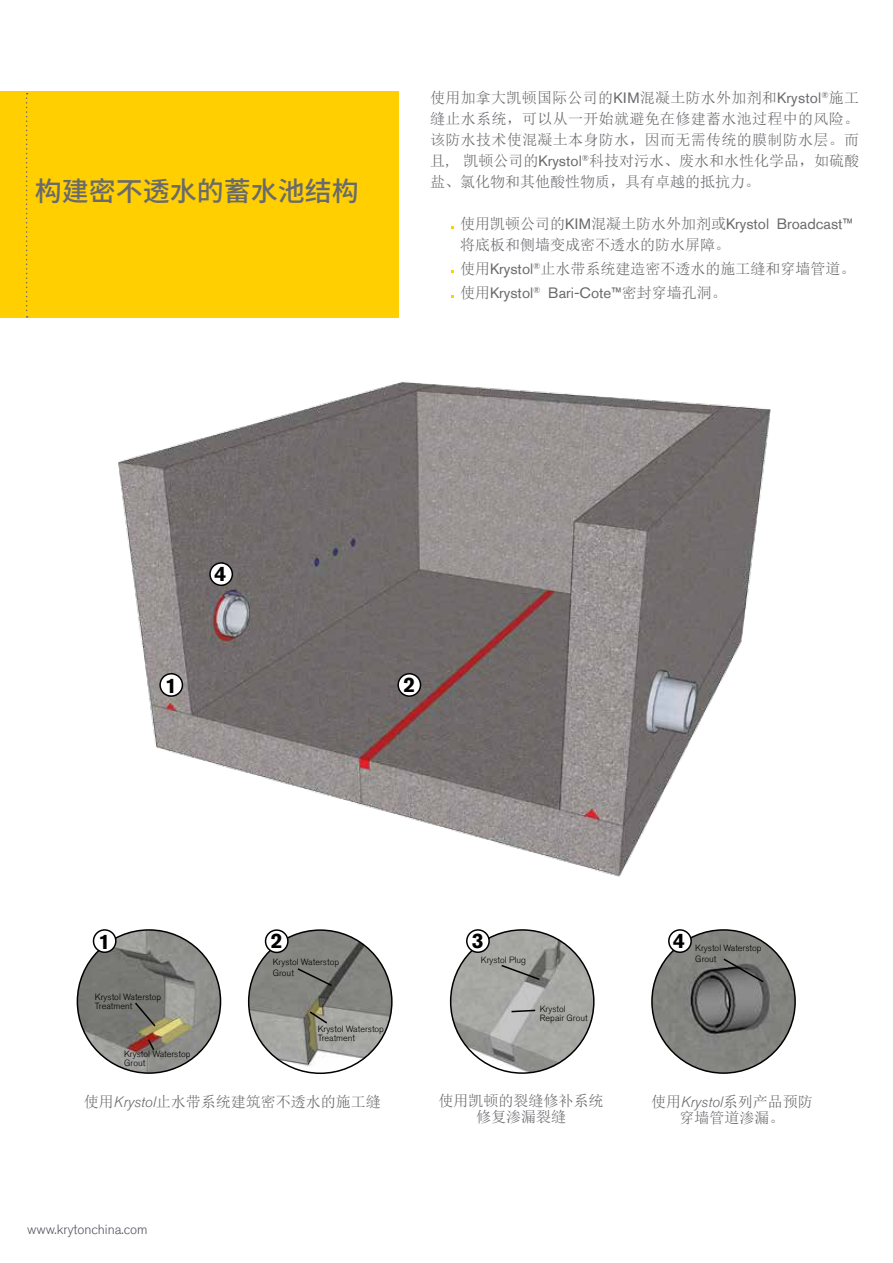
<style>
.page{position:relative;width:893px;height:1263px;background:#fff}
.page>*{position:absolute;margin:0;border:0;box-sizing:border-box;transform-origin:0 0}
.t1{font:500 27px "Source Han Sans CN";color:#696a6d}
.t2{font:700 21px "Akzidenz Grotesk Std";color:#000}
.t3{font:15px/21px "Sim Sun";color:#696a6d;text-align:center}
.t4{font:15px "Akzidenz Grotesk Std";color:#696a6d}
.t5{font:300 13.5px "Akzidenz Grotesk Std";color:#4f545c}
.t6{font:300 9px/9px "Akzidenz Grotesk Std";color:#000}
.s1{font-family:"Akzidenz Grotesk Std"}
.s2{font-family:"Sim Sun"}
.s3{font-family:"Akzidenz Grotesk Std";font-weight:300;font-style:italic}
</style>
<div class="page">
<div style="left:0;top:91px;width:399px;height:227px;background:#ffcf01"></div>
<svg style="left:26px;top:93px;width:2px;height:225px"></svg>
<img style="left:77px;top:930px;width:144px;height:143px;border-radius:72px">
<img style="left:652px;top:930px;width:143px;height:143px;border-radius:72px">
<img style="left:451px;top:930px;width:143px;height:143px;border-radius:72px">
<img style="left:249px;top:930px;width:143px;height:143px;border-radius:72px">
<div style="left:94px;top:930px;width:22px;height:22px;background:#fff;border-radius:50%"></div>
<div style="left:93px;top:929px;width:24px;height:24px;border:2px solid #000;border-radius:50%"></div>
<img style="left:118px;top:382px;width:653px;height:495px">
<svg style="left:133px;top:1001px;width:24px;height:27px"></svg>
<svg style="left:146px;top:1038px;width:10px;height:14px"></svg>
<svg style="left:510px;top:1009px;width:27px;height:4px"></svg>
<svg style="left:500px;top:963px;width:41px;height:18px"></svg>
<svg style="left:296px;top:967px;width:37px;height:20px"></svg>
<svg style="left:308px;top:1010px;width:21px;height:15px"></svg>
<svg style="left:722px;top:957px;width:43px;height:27px"></svg>
<div style="left:266px;top:930px;width:22px;height:22px;background:#fff;border-radius:50%"></div>
<div style="left:265px;top:929px;width:24px;height:24px;border:2px solid #000;border-radius:50%"></div>
<div style="left:398px;top:674px;width:22px;height:22px;background:#fff;border-radius:50%"></div>
<div style="left:397px;top:673px;width:24px;height:24px;border:2px solid #000;border-radius:50%"></div>
<div style="left:467px;top:930px;width:22px;height:22px;background:#fff;border-radius:50%"></div>
<div style="left:466px;top:929px;width:24px;height:24px;border:2px solid #000;border-radius:50%"></div>
<div style="left:669px;top:930px;width:22px;height:22px;background:#fff;border-radius:50%"></div>
<div style="left:668px;top:929px;width:24px;height:24px;border:2px solid #000;border-radius:50%"></div>
<div style="left:210px;top:563px;width:22px;height:22px;background:#fff;border-radius:50%"></div>
<div style="left:209px;top:562px;width:24px;height:24px;border:2px solid #000;border-radius:50%"></div>
<div style="left:160px;top:674px;width:22px;height:22px;background:#fff;border-radius:50%"></div>
<div style="left:159px;top:673px;width:24px;height:24px;border:2px solid #000;border-radius:50%"></div>
<h1 class="t1" style="left:35px;top:176px;width:326px">构建密不透水的蓄水池结构</h1>
<p class="t3" style="left:430px;top:87px;width:431px;text-align:justify">使用加拿大凯顿国际公司的<span class="s1">KIM</span>混凝土防水外加剂和<span class="s1">Krystol</span><sup>®</sup>施工缝止水系统，可以从一开始就避免在修建蓄水池过程中的风险。该防水技术使混凝土本身防水，因而无需传统的膜制防水层。而且, 凯顿公司的<span class="s1">Krystol</span><sup>®</sup>科技对污水、废水和水性化学品，如硫酸盐、氯化物和其他酸性物质，具有卓越的抵抗力。</p>
<p class="t4" style="left:460px;top:215px;width:394px"><span class="s2">使用凯顿公司的</span>KIM<span class="s2">混凝土防水外加剂或</span>Krystol Broadcast™</p>
<p class="t3" style="left:460px;top:232px;width:397px;line-height:24px;text-align:left">将底板和侧墙变成密不透水的防水屏障。<br>使用<span class="s1">Krystol</span><sup>®</sup>止水带系统建造密不透水的施工缝和穿墙管道。</p>
<p class="t4" style="left:460px;top:284px;width:268px"><span class="s2">使用</span>Krystol<sup>®</sup> Bari-Cote™<span class="s2">密封穿墙孔洞。</span></p>
<h2 class="t2" style="left:165px;top:673px;width:13px">1</h2>
<h2 class="t2" style="left:214px;top:561px;width:13px">4</h2>
<h2 class="t2" style="left:403px;top:672px;width:13px">2</h2>
<h2 class="t2" style="left:98px;top:929px;width:13px">1</h2>
<p class="t6" style="left:95px;top:992px;width:68px">Krystol Waterstop<br>Treatment</p>
<p class="t6" style="left:124px;top:1050px;width:68px">Krystol Waterstop<br>Grout</p>
<h2 class="t2" style="left:271px;top:929px;width:13px">2</h2>
<p class="t6" style="left:273px;top:957px;width:68px;line-height:10.8px">Krystol Waterstop<br>Grout</p>
<p class="t6" style="left:318px;top:1024px;width:68px">Krystol Waterstop<br>Treatment</p>
<h2 class="t2" style="left:472px;top:928px;width:13px">3</h2>
<h2 class="t2" style="left:673px;top:928px;width:13px">4</h2>
<p class="t6" style="left:481px;top:955px;width:47px">Krystol Plug</p>
<p class="t6" style="left:695px;top:943px;width:68px;line-height:10.8px">Krystol Waterstop<br>Grout</p>
<p class="t6" style="left:540px;top:1005px;width:49px">Krystol<br>Repair Grout</p>
<p class="t3" style="left:84px;top:1090px;width:298px">使用<span class="s3">Krystol</span>止水带系统建筑密不透水的施工缝</p>
<p class="t3" style="left:438px;top:1092px;width:166px;line-height:16.5px">使用凯顿的裂缝修补系统修复渗漏裂缝</p>
<p class="t3" style="left:651px;top:1093px;width:163px;line-height:16.5px">使用<span class="s3">Krystol</span>系列产品预防穿墙管道渗漏。</p>
<p class="t5" style="left:27px;top:1222px;width:122px">www.krytonchina.com</p>
</div>
